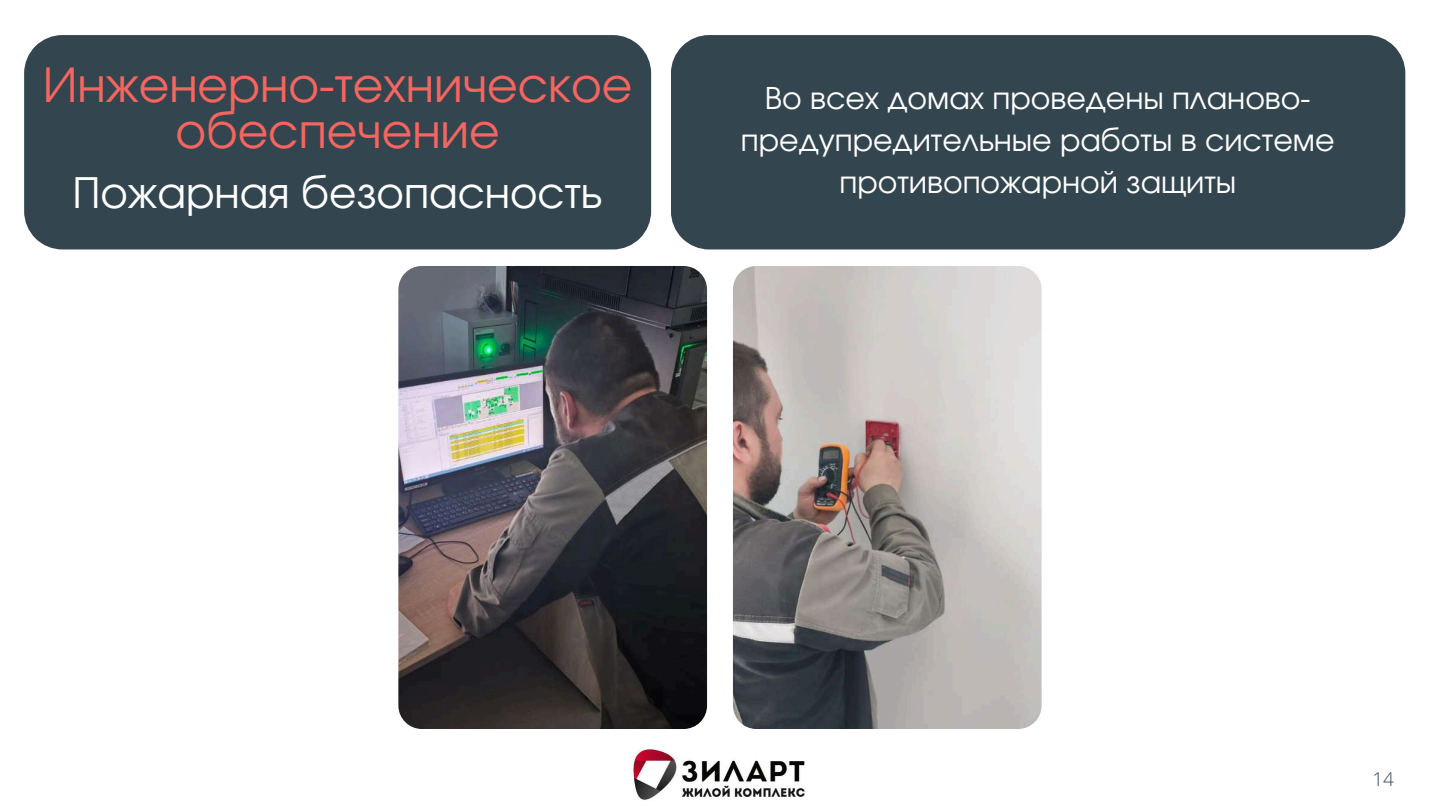
<style>
.page{position:relative;width:1440px;height:810px;background:#fff}
.page>*{position:absolute;margin:0;border:0;box-sizing:border-box;transform-origin:0 0}
.t1{font:47px/46.5px "Evolventa";color:#f6655f;text-align:center}
.t2{font:42px "Evolventa";color:#fff}
.t3{font:30px/42px "Evolventa";color:#fff;text-align:center}
.t4{font:300 19px "Open Sans";color:#33464f}
</style>
<div class="page">
<div style="left:671px;top:35px;width:734px;height:214px;background:#33464f"></div>
<div style="left:24px;top:35px;width:627px;height:214px;background:#33464f"></div>
<img style="left:632px;top:747px;width:173px;height:53px">
<img style="left:398px;top:266px;width:309px;height:463px;border-radius:23px">
<img style="left:733px;top:266px;width:309px;height:463px;border-radius:23px">
<h1 class="t1" style="left:43px;top:65px;width:591px">Инженерно-техническое обеспечение</h1>
<h2 class="t2" style="left:72px;top:174px;width:531px">Пожарная безопасность</h2>
<p class="t3" style="left:741px;top:79px;width:595px">Во всех домах проведены планово&shy;предупредительные работы в системе противопожарной защиты</p>
<p class="t4" style="left:1372px;top:765px;width:23px">14</p>
</div>
